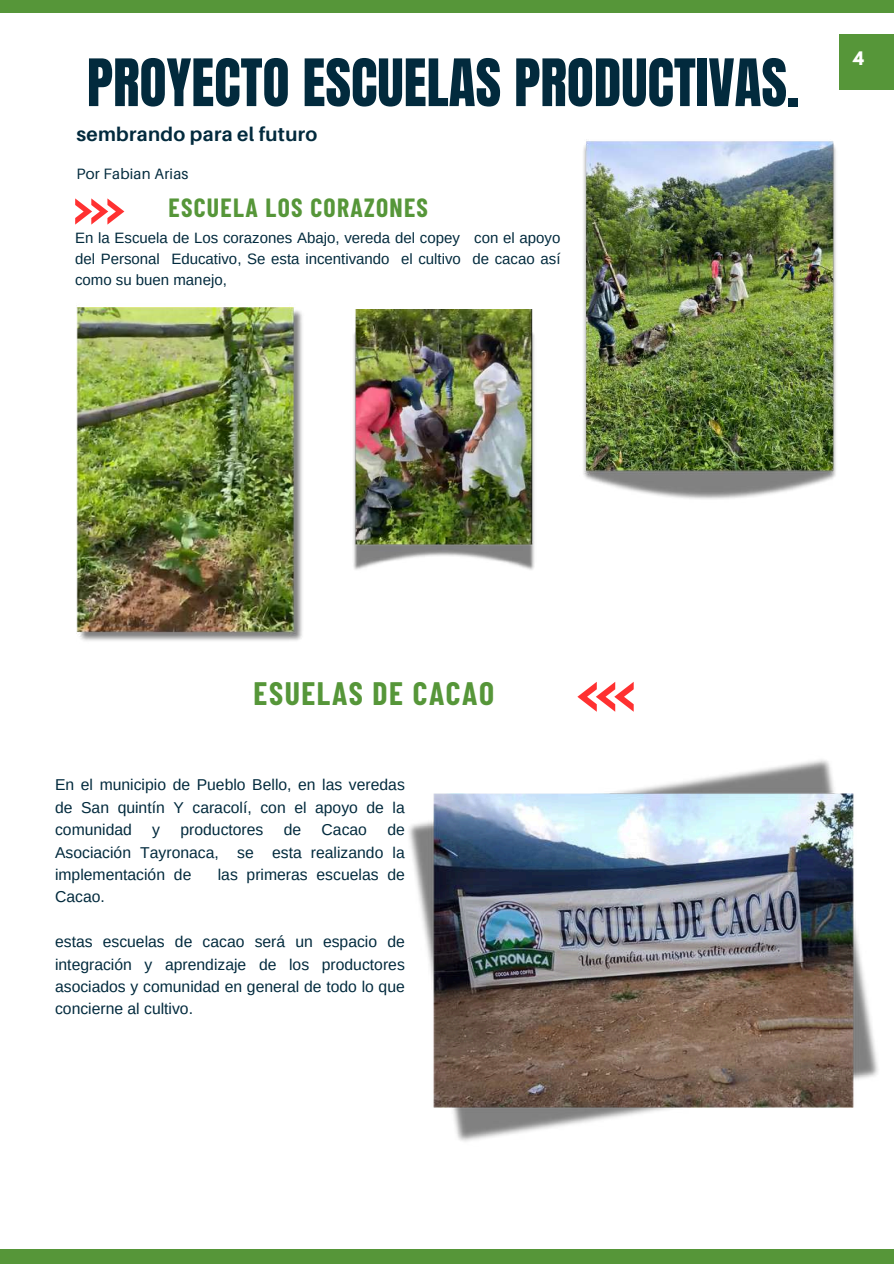
<style>
.page{position:relative;width:894px;height:1264px;background:#fff}
.page>*{position:absolute;margin:0;border:0;box-sizing:border-box;transform-origin:0 0}
.t1{font:55.5px "Anton";color:#022a3d}
.t2{font:700 31.65px "Barlow Condensed";letter-spacing:.05em;color:#569639}
.t3{font:700 25.65px "Barlow Condensed";letter-spacing:.05em;color:#569639}
.t4{font:700 19.5px "Aileron";letter-spacing:.015em;color:#022a3d}
.t5{font:700 16.5px "League Spartan";color:#fff}
.t6{font:15.75px/22.4px "Arimo";color:#022a3d;text-align:justify}
.t7{font:15px/21.3px "Arimo";color:#022a3d;text-align:justify}
.t8{font:15px "Aileron";letter-spacing:.015em;color:#022a3d}
</style>
<div class="page">
<svg style="left:75px;top:198px;width:49px;height:26px"></svg>
<div style="left:0;top:0;width:893px;height:12px;background:#569639"></div>
<div style="left:0;top:1249px;width:893px;height:14px;background:#569639"></div>
<div style="left:839px;top:34px;width:54px;height:55px;background:#569639"></div>
<svg style="left:577px;top:682px;width:56px;height:29px"></svg>
<img style="left:76px;top:306px;width:226px;height:335px">
<img style="left:353px;top:309px;width:182px;height:261px">
<img style="left:583px;top:141px;width:253px;height:358px">
<img style="left:408px;top:759px;width:471px;height:383px">
<h1 class="t1" style="left:87px;top:43px;width:714px">PROYECTO ESCUELAS PRODUCTIVAS.</h1>
<p class="t4" style="left:76px;top:122px;width:242px">sembrando para el futuro</p>
<p class="t8" style="left:76px;top:165px;width:113px">Por Fabian Arias</p>
<h3 class="t3" style="left:168px;top:191px;width:261px">ESCUELA LOS CORAZONES</h3>
<p class="t7" style="left:75px;top:227px;width:487px">En la Escuela de Los corazones Abajo, vereda del copey con el apoyo del Personal Educativo, Se esta incentivando el cultivo de cacao así como su buen manejo,</p>
<p class="t5" style="left:852px;top:51px;width:12px">4</p>
<h2 class="t2" style="left:253px;top:673px;width:242px">ESUELAS DE CACAO</h2>
<p class="t6" style="left:55px;top:773px;width:351px">En el municipio de Pueblo Bello, en las veredas de San quintín Y caracolí, con el apoyo de la comunidad</p>
<p class="t6" style="left:55px;top:818px;width:351px;text-indent:332px">de Asociación Tayronaca, se esta realizando la implementación de</p>
<p class="t6" style="left:152px;top:818px;width:9px">y</p>
<p class="t6" style="left:180px;top:818px;width:84px">productores</p>
<p class="t6" style="left:284px;top:818px;width:19px">de</p>
<p class="t6" style="left:321px;top:818px;width:47px">Cacao</p>
<p class="t6" style="left:218px;top:863px;width:188px">las primeras escuelas de</p>
<p class="t6" style="left:55px;top:885px;width:51px">Cacao.</p>
<p class="t6" style="left:55px;top:930px;width:351px">estas escuelas de cacao será un espacio de integración y aprendizaje de los productores asociados y comunidad en general de todo lo que concierne al cultivo.</p>
</div>
